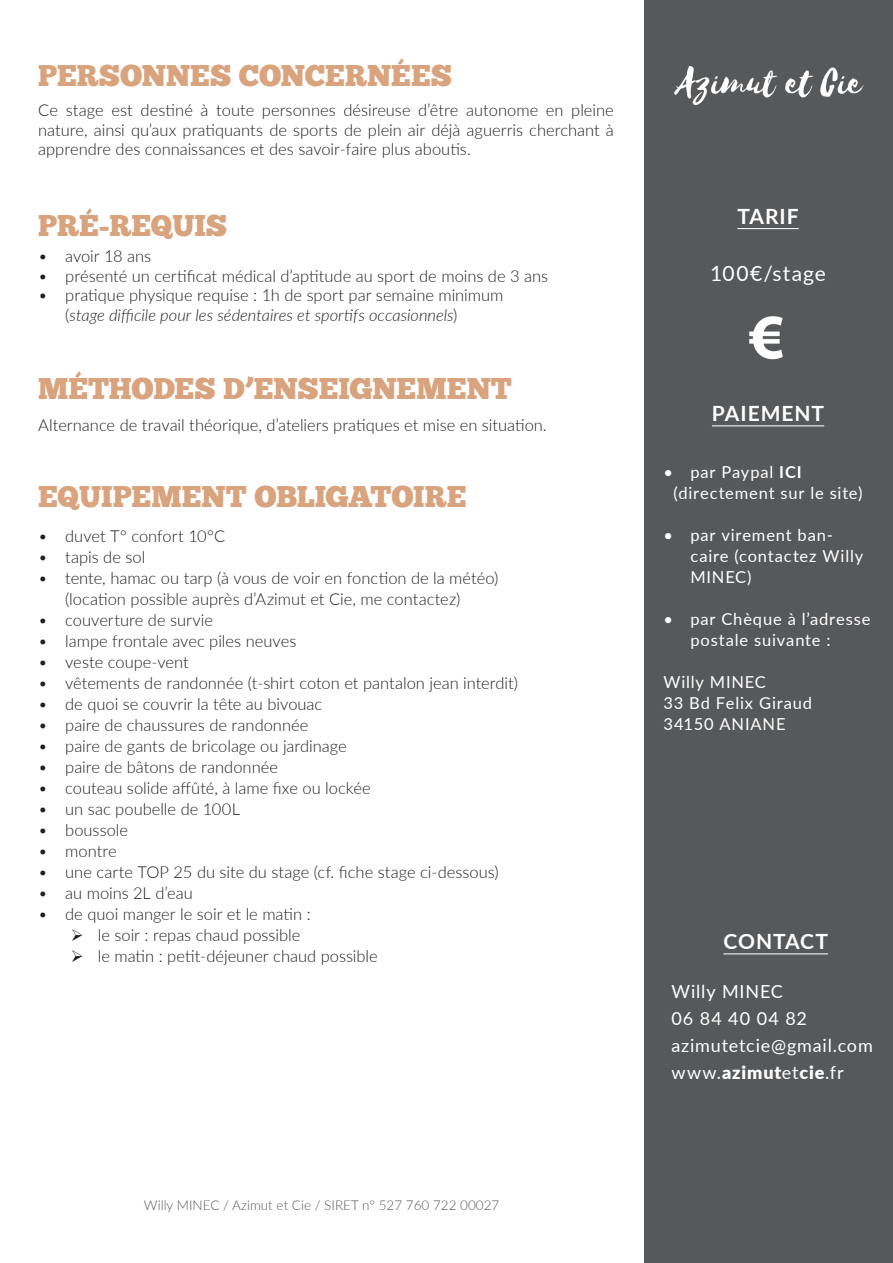
<style>
.page{position:relative;width:893px;height:1263px;background:#fff}
.page>*{position:absolute;margin:0;border:0;box-sizing:border-box;transform-origin:0 0}
.Title_01{font:30px "Chunk Five";letter-spacing:-.005em;color:#d9a37e}
.t1{font:700 21px "Lato";letter-spacing:.045em;color:#fff}
.t2{font:21px "Lato";letter-spacing:.05em;color:#fff}
.t3{font:18px "Lato";letter-spacing:.045em;color:#fff}
.Description{font:300 16.5px/19.5px "Lato";color:#231f20;text-align:justify}
.t4{font:16.5px/21px "Lato";letter-spacing:.05em;color:#fff}
.Description-2{font:italic 300 16.5px "Lato";color:#231f20}
.t5{font:300 13.5px "Lato";color:#57585a}
.s1{font-style:normal}
.s2{font-weight:700}
.s3{font-weight:900}
</style>
<div class="page">
<div style="left:644px;top:0;width:249px;height:1263px;background:#57585a"></div>
<img style="left:749px;top:316px;width:34px;height:44px">
<img style="left:674px;top:66px;width:190px;height:40px">
<hr style="left:723px;top:953px;width:105px;height:1px;background:#fff">
<hr style="left:737px;top:228px;width:62px;height:1px;background:#fff">
<hr style="left:712px;top:425px;width:112px;height:1px;background:#fff">
<p class="Title_01" style="left:38px;top:58px;width:415px">PERSONNES CONCERNÉES</p>
<p class="Description" style="left:38px;top:100px;width:577px">Ce stage est destiné à toute personnes désireuse d’être autonome en pleine nature, ainsi qu’aux pratiquants de sports de plein air déjà aguerris cherchant à apprendre des connaissances et des savoir-faire plus aboutis.</p>
<p class="Title_01" style="left:38px;top:207px;width:190px">PRÉ-REQUIS</p>
<p class="Description" style="left:38px;top:246px;width:114px">• avoir 18 ans</p>
<p class="Description" style="left:38px;top:266px;width:511px">• présenté un certificat médical d’aptitude au sport de moins de 3 ans</p>
<p class="Description" style="left:38px;top:285px;width:467px">• pratique physique requise : 1h de sport par semaine minimum</p>
<p class="Description-2" style="left:65px;top:304px;width:394px"><span class="s1">(</span>stage difficile pour les sédentaires et sportifs occasionnels<span class="s1">)</span></p>
<p class="Title_01" style="left:38px;top:370px;width:475px">MÉTHODES D’ENSEIGNEMENT</p>
<p class="Description" style="left:38px;top:415px;width:510px">Alternance de travail théorique, d’ateliers pratiques et mise en situation.</p>
<p class="Title_01" style="left:38px;top:479px;width:430px">EQUIPEMENT OBLIGATOIRE</p>
<p class="Description" style="left:38px;top:525px;width:188px">• duvet T° confort 10°C</p>
<p class="Description" style="left:38px;top:546px;width:109px">• tapis de sol</p>
<p class="Description" style="left:38px;top:567px;width:462px">• tente, hamac ou tarp (à vous de voir en fonction de la météo)</p>
<p class="Description" style="left:65px;top:588px;width:397px">(location possible auprès d’Azimut et Cie, me contactez)</p>
<p class="Description" style="left:38px;top:609px;width:176px">• couverture de survie</p>
<p class="Description" style="left:38px;top:630px;width:260px">• lampe frontale avec piles neuves</p>
<p class="Description" style="left:38px;top:651px;width:152px">• veste coupe-vent</p>
<p class="Description" style="left:38px;top:672px;width:481px">• vêtements de randonnée (t-shirt coton et pantalon jean interdit)</p>
<p class="Description" style="left:38px;top:693px;width:286px">• de quoi se couvrir la tête au bivouac</p>
<p class="Description" style="left:38px;top:714px;width:272px">• paire de chaussures de randonnée</p>
<p class="Description" style="left:38px;top:735px;width:310px">• paire de gants de bricolage ou jardinage</p>
<p class="Description" style="left:38px;top:756px;width:241px">• paire de bâtons de randonnée</p>
<p class="Description" style="left:38px;top:777px;width:334px">• couteau solide affûté, à lame fixe ou lockée</p>
<p class="Description" style="left:38px;top:798px;width:203px">• un sac poubelle de 100L</p>
<p class="Description" style="left:38px;top:819px;width:91px">• boussole</p>
<p class="Description" style="left:38px;top:840px;width:80px">• montre</p>
<p class="Description" style="left:38px;top:861px;width:462px">• une carte TOP 25 du site du stage (cf. fiche stage ci-dessous)</p>
<p class="Description" style="left:38px;top:882px;width:156px">• au moins 2L d’eau</p>
<p class="Description" style="left:38px;top:903px;width:274px">• de quoi manger le soir et le matin :</p>
<p class="Description" style="left:98px;top:924px;width:204px">le soir : repas chaud possible</p>
<p class="Description" style="left:98px;top:945px;width:282px">le matin : petit-déjeuner chaud possible</p>
<p class="t5" style="left:144px;top:1196px;width:357px">Willy MINEC / Azimut et Cie / SIRET n° 527 760 722 00027</p>
<p class="t1" style="left:737px;top:201px;width:63px">TARIF</p>
<p class="t2" style="left:710px;top:259px;width:117px">100€/stage</p>
<p class="t1" style="left:712px;top:398px;width:114px">PAIEMENT</p>
<p class="t4" style="left:663px;top:461px;width:140px">• par Paypal <span class="s2">ICI</span></p>
<p class="t4" style="left:674px;top:482px;width:190px">(directement sur le site)</p>
<p class="t4" style="left:690px;top:524px;width:174px;text-indent:-27px">• par virement ban&shy;caire (contactez Willy<br>MINEC)</p>
<p class="t4" style="left:690px;top:608px;width:181px;text-indent:-27px">• par Chèque à l’adresse postale suivante :</p>
<p class="t4" style="left:663px;top:671px;width:104px">Willy MINEC</p>
<p class="t4" style="left:663px;top:692px;width:150px">33 Bd Felix Giraud</p>
<p class="t4" style="left:663px;top:713px;width:124px">34150 ANIANE</p>
<p class="t1" style="left:723px;top:926px;width:106px">CONTACT</p>
<p class="t3" style="left:672px;top:978px;width:113px">Willy MINEC</p>
<p class="t3" style="left:672px;top:1005px;width:137px">06 84 40 04 82</p>
<p class="t3" style="left:672px;top:1032px;width:203px">azimutetcie@gmail.com</p>
<p class="t3" style="left:672px;top:1059px;width:173px">www.<span class="s3">azimut</span>et<span class="s3">cie</span>.fr</p>
</div>
